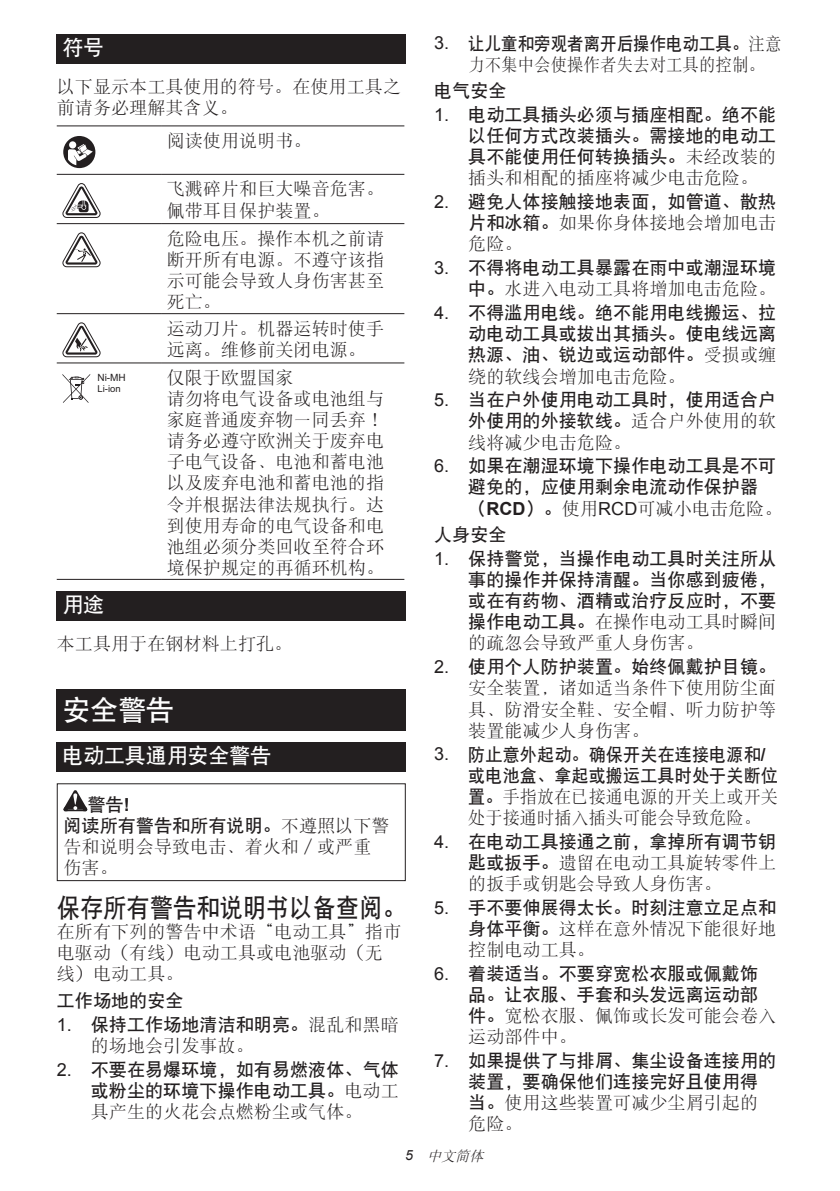
<style>
.page{position:relative;width:840px;height:1191px;background:#fff}
.page>*{position:absolute;margin:0;border:0;box-sizing:border-box;transform-origin:0 0}
.t1{font:28px "DFP Hei W7 GB EUC H";color:#fff}
.t2{font:26px "DFP Hei W7 GB EUC H";letter-spacing:.005em;color:#231f20;scale:.89 1}
.t3{font:21px "DFP Hei W7 GB EUC H";letter-spacing:-.01em;color:#fff}
.t4{font:18px/21px "DFP Song W3 GB EUC H";letter-spacing:.005em;color:#231f20}
.t5{font:18px/21px "DFP Hei W7 GB EUC H";letter-spacing:.005em;color:#231f20}
.t6{font:18px/21px "DFP Hei W7 GB EUC H";letter-spacing:.005em;color:#231f20;scale:.95 1}
.t7{font:18px/21px "DFP Song W3 GB EUC H";letter-spacing:.005em;color:#231f20;scale:.95 1}
.t8{font:18px "DFP Hei W7 GB EUC H";letter-spacing:.005em;color:#231f20;scale:.91 1}
.t9{font:18px "DFP Song W3 GB EUC H";letter-spacing:.005em;color:#231f20;scale:.91 1}
.t10{font:italic 14px "DFP Song W3 GB EUC H";color:#231f20}
.t11{font:10px "Arial";color:#231f20}
.t12{font:9.6px "Arial";color:#231f20}
.s1{font-family:"Arial";font-weight:700}
.s2{font-family:"DFP Song W3 GB EUC H"}
.s3{font-family:"Arial"}
.s4{font-family:"DFP Hei W7 GB EUC H"}
</style>
<div class="page">
<div style="left:57px;top:34px;width:348px;height:29px;background:#231f20"></div>
<hr style="left:57px;top:125px;width:104px;height:1px;background:#231f20">
<hr style="left:161px;top:125px;width:243px;height:1px;background:#231f20">
<hr style="left:57px;top:174px;width:104px;height:1px;background:#231f20">
<hr style="left:161px;top:174px;width:243px;height:1px;background:#231f20">
<hr style="left:57px;top:223px;width:104px;height:1px;background:#231f20">
<hr style="left:161px;top:223px;width:243px;height:1px;background:#231f20">
<hr style="left:57px;top:313px;width:104px;height:1px;background:#231f20">
<hr style="left:161px;top:313px;width:243px;height:1px;background:#231f20">
<hr style="left:57px;top:362px;width:104px;height:1px;background:#231f20">
<hr style="left:161px;top:362px;width:243px;height:1px;background:#231f20">
<hr style="left:57px;top:579px;width:104px;height:1px;background:#231f20">
<hr style="left:161px;top:579px;width:243px;height:1px;background:#231f20">
<svg style="left:63px;top:136px;width:32px;height:32px"></svg>
<svg style="left:62px;top:183px;width:38px;height:35px"></svg>
<svg style="left:62px;top:232px;width:38px;height:35px"></svg>
<svg style="left:62px;top:322px;width:38px;height:35px"></svg>
<svg style="left:62px;top:374px;width:28px;height:29px"></svg>
<div style="left:57px;top:591px;width:348px;height:29px;background:#231f20"></div>
<div style="left:57px;top:690px;width:348px;height:41px;background:#231f20"></div>
<div style="left:57px;top:742px;width:348px;height:29px;background:#231f20"></div>
<svg style="left:63px;top:790px;width:24px;height:21px"></svg>
<div style="left:57px;top:783px;width:348px;height:98px;border:1px solid #231f20"></div>
<p class="t3" style="left:62px;top:37px;width:43px">符号</p>
<p class="t4" style="left:57px;top:76px;width:345px">以下显示本工具使用的符号。在使用工具之前请务必理解其含义。</p>
<p class="t4" style="left:167px;top:130px;width:146px">阅读使用说明书。</p>
<p class="t4" style="left:167px;top:178px;width:219px">飞溅碎片和巨大噪音危害。佩带耳目保护装置。</p>
<p class="t4" style="left:167px;top:228px;width:219px;text-align:justify">危险电压。操作本机之前请断开所有电源。不遵守该指示可能会导致人身伤害甚至死亡。</p>
<p class="t4" style="left:167px;top:318px;width:219px">运动刀片。机器运转时使手远离。维修前关闭电源。</p>
<p class="t11" style="left:97px;top:371px;width:30px">Ni-MH</p>
<p class="t12" style="left:97px;top:382px;width:25px">Li-ion</p>
<p class="t4" style="left:167px;top:367px;width:219px">仅限于欧盟国家<br>请勿将电气设备或电池组与家庭普通废弃物一同丢弃！请务必遵守欧洲关于废弃电子电气设备、电池和蓄电池以及废弃电池和蓄电池的指令并根据法律法规执行。达到使用寿命的电气设备和电池组必须分类回收至符合环境保护规定的再循环机构。</p>
<p class="t3" style="left:62px;top:594px;width:43px">用途</p>
<p class="t4" style="left:57px;top:633px;width:237px">本工具用于在钢材料上打孔。</p>
<h1 class="t1" style="left:62px;top:695px;width:113px">安全警告</h1>
<p class="t3" style="left:62px;top:745px;width:210px">电动工具通用安全警告</p>
<p class="t5" style="left:63px;top:794px;width:327px;text-indent:24px">警告<span class="s1">!<br></span>阅读所有警告和所有说明。<span class="s2">不遵照以下警</span></p>
<p class="t4" style="left:63px;top:836px;width:309px">告和说明会导致电击、着火和／或严重伤害。</p>
<h2 class="t2" style="left:57px;top:895px;width:393px">保存所有警告和说明书以备查阅。</h2>
<p class="t4" style="left:57px;top:921px;width:345px">在所有下列的警告中术语“电动工具”指市电驱动（有线）电动工具或电池驱动（无线）电动工具。</p>
<p class="t5" style="left:57px;top:990px;width:128px">工作场地的安全</p>
<p class="t5" style="left:57px;top:1014px;width:343px"><span class="s3">1.</span> 保持工作场地清洁和明亮。<span class="s2">混乱和黑暗</span></p>
<p class="t4" style="left:91px;top:1035px;width:164px">的场地会引发事故。</p>
<p class="t5" style="left:57px;top:1059px;width:343px;text-align:right"><span class="s3">2.</span> 不要在易爆环境，如有易燃液体、气体或粉尘的环境下操作电动工具。<span class="s2">电动工</span></p>
<p class="t4" style="left:91px;top:1101px;width:273px">具产生的火花会点燃粉尘或气体。</p>
<p class="t8" style="left:434px;top:34px;width:383px"><span class="s3">3.</span> 让儿童和旁观者离开后操作电动工具。<span class="s2">注意</span></p>
<p class="t9" style="left:468px;top:55px;width:327px">力不集中会使操作者失去对工具的控制。</p>
<p class="t5" style="left:434px;top:80px;width:74px">电气安全</p>
<p class="t5" style="left:468px;top:104px;width:309px;text-align:justify;text-indent:-34px"><span class="s3">1.</span> 电动工具插头必须与插座相配。绝不能以任何方式改装插头。需接地的电动工具不能使用任何转换插头。<span class="s2">未经改装的</span></p>
<p class="t4" style="left:468px;top:167px;width:291px">插头和相配的插座将减少电击危险。</p>
<p class="t5" style="left:434px;top:191px;width:343px"><span class="s3">2.</span> 避免人体接触接地表面，如管道、散热</p>
<p class="t4" style="left:468px;top:212px;width:309px"><span class="s4">片和冰箱。</span>如果你身体接地会增加电击危险。</p>
<p class="t5" style="left:434px;top:257px;width:343px"><span class="s3">3.</span> 不得将电动工具暴露在雨中或潮湿环境</p>
<p class="t4" style="left:468px;top:278px;width:309px"><span class="s4">中。</span>水进入电动工具将增加电击危险。</p>
<p class="t5" style="left:468px;top:302px;width:309px;text-align:justify;text-indent:-34px"><span class="s3">4.</span> 不得滥用电线。绝不能用电线搬运、拉动电动工具或拔出其插头。使电线远离热源、油、锐边或运动部件。<span class="s2">受损或缠</span></p>
<p class="t4" style="left:468px;top:365px;width:219px">绕的软线会增加电击危险。</p>
<p class="t5" style="left:434px;top:389px;width:343px;text-align:right"><span class="s3">5.</span> 当在户外使用电动工具时，使用适合户外使用的外接软线。<span class="s2">适合户外使用的软</span></p>
<p class="t4" style="left:468px;top:431px;width:164px">线将减少电击危险。</p>
<p class="t5" style="left:468px;top:455px;width:309px;text-indent:-34px"><span class="s3">6.</span> 如果在潮湿环境下操作电动工具是不可避免的，应使用剩余电流动作保护器</p>
<p class="t4" style="left:468px;top:497px;width:315px"><span class="s4">（</span><span class="s1">RCD</span><span class="s4">）。</span>使用<span class="s3">RCD</span>可减小电击危险。</p>
<p class="t5" style="left:434px;top:524px;width:74px">人身安全</p>
<p class="t5" style="left:468px;top:548px;width:309px;text-align:justify;text-indent:-34px"><span class="s3">1.</span> 保持警觉，当操作电动工具时关注所从事的操作并保持清醒。当你感到疲倦，或在有药物、酒精或治疗反应时，不要</p>
<p class="t4" style="left:468px;top:611px;width:309px"><span class="s4">操作电动工具。</span>在操作电动工具时瞬间的疏忽会导致严重人身伤害。</p>
<p class="t5" style="left:434px;top:656px;width:343px"><span class="s3">2.</span> 使用个人防护装置。始终佩戴护目镜。</p>
<p class="t4" style="left:468px;top:677px;width:309px;text-align:justify">安全装置，诸如适当条件下使用防尘面具、防滑安全鞋、安全帽、听力防护等装置能减少人身伤害。</p>
<p class="t6" style="left:468px;top:743px;width:327px;text-indent:-34px"><span class="s3">3.</span> 防止意外起动。确保开关在连接电源和<span class="s1">/</span>或电池盒、拿起或搬运工具时处于关断位</p>
<p class="t7" style="left:468px;top:785px;width:327px"><span class="s4">置。</span>手指放在已接通电源的开关上或开关处于接通时插入插头可能会导致危险。</p>
<p class="t5" style="left:434px;top:830px;width:343px"><span class="s3">4.</span> 在电动工具接通之前，拿掉所有调节钥</p>
<p class="t4" style="left:468px;top:851px;width:309px"><span class="s4">匙或扳手。</span>遗留在电动工具旋转零件上的扳手或钥匙会导致人身伤害。</p>
<p class="t5" style="left:434px;top:896px;width:343px"><span class="s3">5.</span> 手不要伸展得太长。时刻注意立足点和</p>
<p class="t4" style="left:468px;top:917px;width:309px"><span class="s4">身体平衡。</span>这样在意外情况下能很好地控制电动工具。</p>
<p class="t5" style="left:434px;top:962px;width:325px;text-align:right"><span class="s3">6.</span> 着装适当。不要穿宽松衣服或佩戴饰品。让衣服、手套和头发远离运动部</p>
<p class="t4" style="left:468px;top:1005px;width:309px"><span class="s4">件。</span>宽松衣服、佩饰或长发可能会卷入运动部件中。</p>
<p class="t5" style="left:468px;top:1049px;width:309px;text-indent:-34px"><span class="s3">7.</span> 如果提供了与排屑、集尘设备连接用的装置，要确保他们连接完好且使用得</p>
<p class="t4" style="left:468px;top:1092px;width:291px"><span class="s4">当。</span>使用这些装置可减少尘屑引起的危险。</p>
<p class="t10" style="left:405px;top:1148px;width:83px"><span class="s3">5</span> 中文简体</p>
</div>
